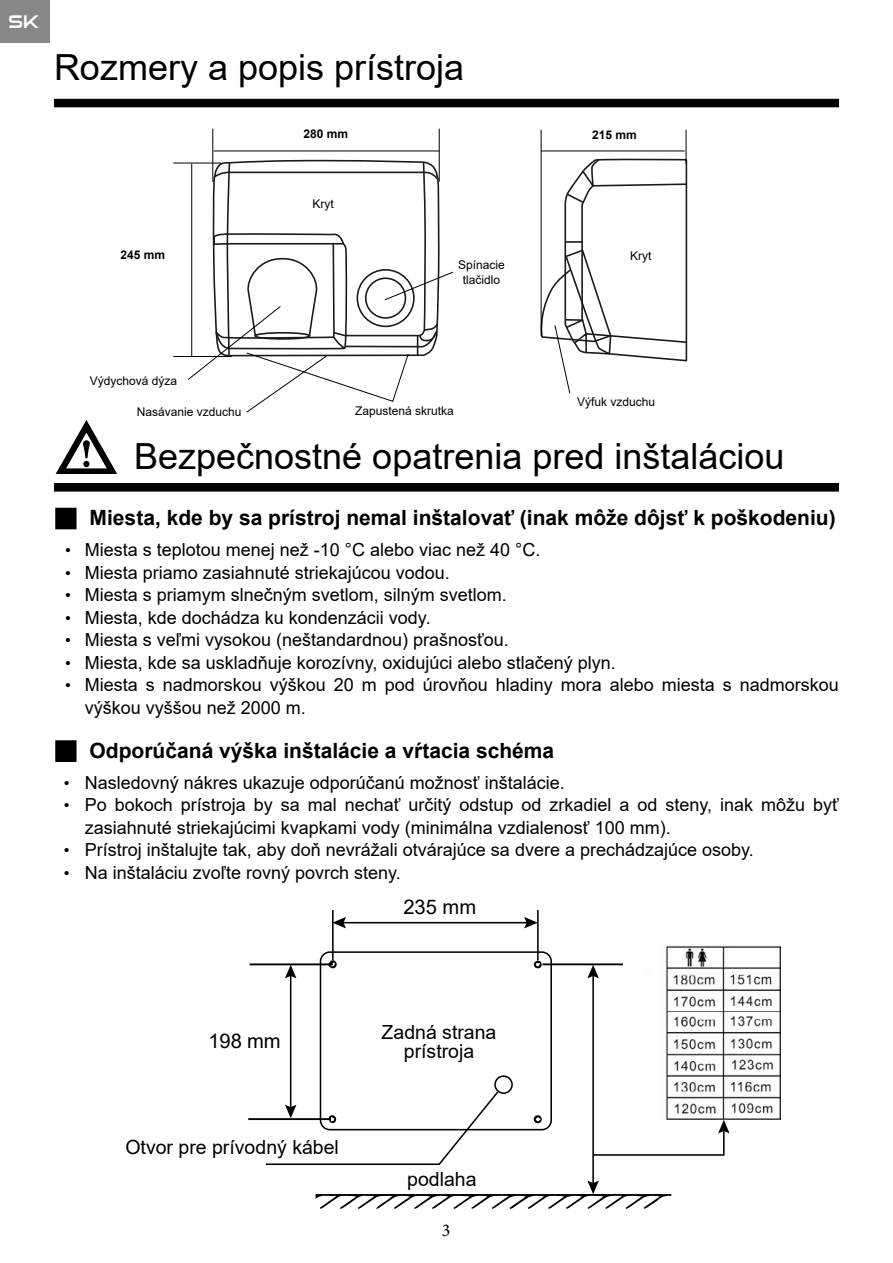
<style>
.page{position:relative;width:893px;height:1263px;background:#fff}
.page>*{position:absolute;margin:0;border:0;box-sizing:border-box;transform-origin:0 0}
.t1{font:36px "Arial";color:#000}
.t2{font:700 21px "Arial";color:#000}
.t3{font:20.25px "Arial";color:#000}
.t4{font:19.5px/18.5px "Arial";color:#000;text-align:center}
.t5{font:18px/22.5px "Arial";color:#000}
.t6{font:18px "Sui Generis Rg";color:#fff}
.t7{font:18px "Minion Pro";color:#000}
.t8{font:12px/14.4px "Arial";color:#000;text-align:center}
.t9{font:700 12px "Arial";color:#000}
.s1{font-size:16.5px}
</style>
<div class="page">
<div style="left:0;top:0;width:50px;height:43px;background:#878787"></div>
<div style="left:55px;top:100px;width:783px;height:7px;background:#000"></div>
<div style="left:54px;top:99px;width:785px;height:8px;border:2px solid #000"></div>
<svg style="left:540px;top:157px;width:148px;height:237px"></svg>
<div style="left:55px;top:484px;width:783px;height:7px;background:#000"></div>
<div style="left:54px;top:483px;width:785px;height:9px;border:2px solid #000"></div>
<div style="left:56px;top:508px;width:20px;height:21px;background:#000"></div>
<div style="left:55px;top:508px;width:22px;height:21px;border:2px solid #000"></div>
<div style="left:56px;top:741px;width:20px;height:20px;background:#000"></div>
<div style="left:55px;top:740px;width:22px;height:22px;border:2px solid #000"></div>
<svg style="left:533px;top:960px;width:9px;height:9px"></svg>
<svg style="left:328px;top:960px;width:9px;height:9px"></svg>
<svg style="left:534px;top:1115px;width:8px;height:8px"></svg>
<hr style="left:332px;top:910px;width:2px;height:50px;background:#000">
<hr style="left:342px;top:922px;width:186px;height:1px;background:#000">
<svg style="left:332px;top:917px;width:14px;height:11px"></svg>
<svg style="left:524px;top:917px;width:13px;height:11px"></svg>
<hr style="left:537px;top:910px;width:2px;height:50px;background:#000">
<hr style="left:250px;top:963px;width:83px;height:2px;background:#000">
<hr style="left:248px;top:1118px;width:82px;height:2px;background:#000">
<hr style="left:543px;top:963px;width:80px;height:2px;background:#000">
<hr style="left:290px;top:974px;width:1px;height:135px;background:#000">
<svg style="left:285px;top:965px;width:11px;height:13px"></svg>
<hr style="left:592px;top:974px;width:2px;height:211px;background:#000">
<svg style="left:587px;top:965px;width:12px;height:13px"></svg>
<svg style="left:316px;top:1180px;width:355px;height:29px"></svg>
<img style="left:665px;top:945px;width:115px;height:175px">
<svg style="left:592px;top:1120px;width:138px;height:36px"></svg>
<svg style="left:264px;top:1090px;width:236px;height:75px"></svg>
<div style="left:320px;top:951px;width:232px;height:179px;border:2px solid #000;border-radius:9px"></div>
<div style="left:494px;top:1075px;width:19px;height:19px;border:2px solid #000;border-radius:50%"></div>
<svg style="left:55px;top:420px;width:62px;height:54px"></svg>
<svg style="left:187px;top:159px;width:266px;height:254px"></svg>
<hr style="left:541px;top:130px;width:1px;height:206px;background:#000">
<hr style="left:686px;top:130px;width:1px;height:34px;background:#000">
<hr style="left:541px;top:151px;width:144px;height:1px;background:#000">
<hr style="left:439px;top:129px;width:1px;height:53px;background:#000">
<hr style="left:212px;top:129px;width:1px;height:53px;background:#000">
<hr style="left:214px;top:151px;width:225px;height:1px;background:#000">
<hr style="left:173px;top:163px;width:48px;height:1px;background:#000">
<hr style="left:173px;top:356px;width:59px;height:1px;background:#000">
<hr style="left:191px;top:164px;width:1px;height:192px;background:#000">
<p class="t6" style="left:9px;top:11px;width:32px">SK</p>
<h1 class="t1" style="left:54px;top:43px;width:412px">Rozmery a popis prístroja</h1>
<p class="t9" style="left:303px;top:126px;width:46px">280 mm</p>
<p class="t9" style="left:592px;top:126px;width:46px">215 mm</p>
<p class="t9" style="left:120px;top:246px;width:46px">245 mm</p>
<p class="t8" style="left:312px;top:197px;width:23px">Kryt</p>
<p class="t8" style="left:458px;top:258px;width:48px">Spínacie tlačidlo</p>
<p class="t8" style="left:630px;top:248px;width:23px">Kryt</p>
<p class="t8" style="left:90px;top:373px;width:89px">Výdychová dýza</p>
<p class="t8" style="left:137px;top:405px;width:106px">Nasávanie vzduchu</p>
<p class="t8" style="left:355px;top:404px;width:100px">Zapustená skrutka</p>
<p class="t8" style="left:577px;top:394px;width:80px">Výfuk vzduchu</p>
<h1 class="t1" style="left:134px;top:431px;width:652px">Bezpečnostné opatrenia pred inštaláciou</h1>
<p class="t2" style="left:90px;top:503px;width:748px">Miesta, kde by sa prístroj nemal inštalovať (inak môže dôjsť k poškodeniu)</p>
<p class="t5" style="left:65px;top:539px;width:477px"><span class="s1">•</span> Miesta s teplotou menej než -10 °C alebo viac než 40 °C.</p>
<p class="t5" style="left:65px;top:561px;width:386px"><span class="s1">•</span> Miesta priamo zasiahnuté striekajúcou vodou.</p>
<p class="t5" style="left:65px;top:584px;width:443px"><span class="s1">•</span> Miesta s priamym slnečným svetlom, silným svetlom.</p>
<p class="t5" style="left:65px;top:606px;width:367px"><span class="s1">•</span> Miesta, kde dochádza ku kondenzácii vody.</p>
<p class="t5" style="left:65px;top:629px;width:445px"><span class="s1">•</span> Miesta s veľmi vysokou (neštandardnou) prašnosťou.</p>
<p class="t5" style="left:65px;top:651px;width:552px"><span class="s1">•</span> Miesta, kde sa uskladňuje korozívny, oxidujúci alebo stlačený plyn.</p>
<p class="t5" style="left:85px;top:674px;width:756px;text-indent:-19px"><span class="s1">•</span> Miesta s nadmorskou výškou 20 m pod úrovňou hladiny mora alebo miesta s nadmorskou výškou vyššou než 2000 m.</p>
<p class="t2" style="left:90px;top:735px;width:466px">Odporúčaná výška inštalácie a vŕtacia schéma</p>
<p class="t5" style="left:64px;top:771px;width:502px"><span class="s1">•</span> Nasledovný nákres ukazuje odporúčanú možnosť inštalácie.</p>
<p class="t5" style="left:85px;top:794px;width:756px;text-indent:-21px"><span class="s1">•</span> Po bokoch prístroja by sa mal nechať určitý odstup od zrkadiel a od steny, inak môžu byť zasiahnuté striekajúcimi kvapkami vody (minimálna vzdialenosť 100 mm).</p>
<p class="t5" style="left:64px;top:839px;width:692px"><span class="s1">•</span> Prístroj inštalujte tak, aby doň nevrážali otvárajúce sa dvere a prechádzajúce osoby.</p>
<p class="t5" style="left:64px;top:861px;width:339px"><span class="s1">•</span> Na inštaláciu zvoľte rovný povrch steny.</p>
<p class="t3" style="left:403px;top:893px;width:74px">235 mm</p>
<p class="t3" style="left:208px;top:1027px;width:74px">198 mm</p>
<p class="t4" style="left:125px;top:1138px;width:215px">Otvor pre prívodný kábel</p>
<p class="t4" style="left:382px;top:1023px;width:116px">Zadná strana prístroja</p>
<p class="t4" style="left:407px;top:1169px;width:71px">podlaha</p>
<p class="t7" style="left:442px;top:1219px;width:10px">3</p>
</div>
